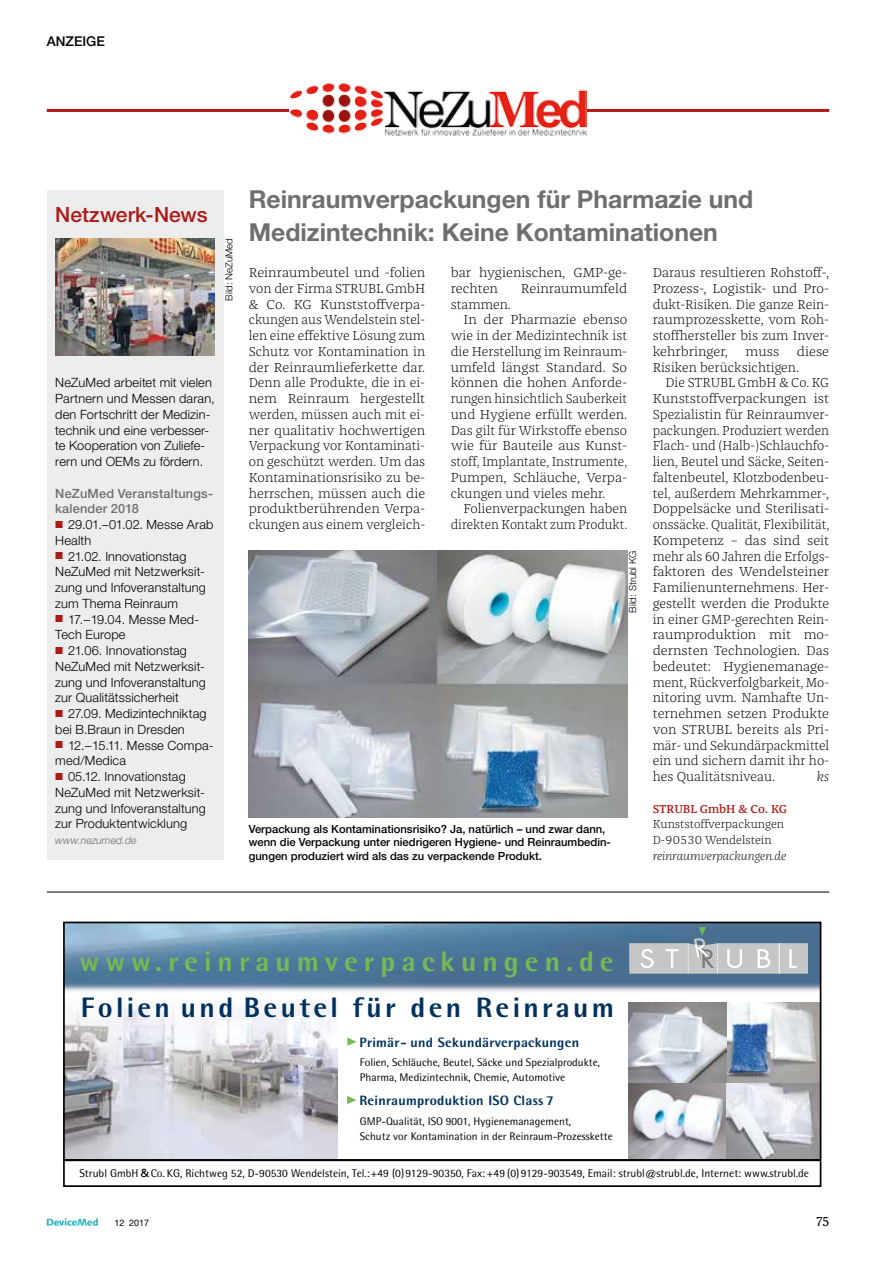
<style>
.page{position:relative;width:893px;height:1263px;background:#fff}
.page>*{position:absolute;margin:0;border:0;box-sizing:border-box;transform-origin:0 0}
.t1{font:28.2px "AT Rotis Semi Sans Extra Bold OV MNAKRB";letter-spacing:.115em;color:#00315e}
.t2{font:28.2px "AT Rotis Semi Sans Extra Bold OV MNAKRB";letter-spacing:.21em;color:#75b952}
.t3{font:700 24.75px/33px "Helvetica Neue LT Std";color:#706f6f}
.t4{font:500 21px "Helvetica Neue LT Std";color:#ab1a17}
.t5{font:300 13.5px/15.8px "Franziska Pro";color:#000;text-align:justify}
.t6{font:300 13.5px/15.8px "Franziska Pro";color:#000;scale:1.04 1}
.t7{font:300 13.5px "Franziska Pro";color:#000;scale:.96 1}
.t8{font:13.5px "AT Rotis Semi Sans Extra Bold OV MNAKRB";letter-spacing:.02em;color:#00315e}
.t9{font:500 13.5px "Helvetica Neue LT Std";color:#000}
.t10{font:13.5px "Franziska Pro";color:#000}
.t11{font:italic 300 13.5px "Franziska Pro";color:#000}
.t12{font:300 12.75px/15.8px "Helvetica Neue LT Std";letter-spacing:.015em;color:#000}
.t13{font:500 12.75px/15.8px "Helvetica Neue LT Std";letter-spacing:.015em;color:#706f6f}
.t14{font:300 12px/15.8px "Franziska Pro";color:#000}
.t15{font:italic 300 12px "Franziska Pro";color:#000}
.t16{font:500 12px "Franziska Pro";color:#ab1a17}
.t17{font:500 11.25px/13.5px "Helvetica Neue LT Std";color:#000}
.t18{font:11.25px "AT Rotis Semi Sans OV NNAKRB";color:#000}
.t19{font:11.1px/15.3px "AT Rotis Semi Sans OV NNAKRB";color:#000}
.t20{font:italic 300 10.5px "Helvetica Neue LT Std";color:#706f6f}
.t21{font:300 9.75px "Helvetica Neue LT Std";color:#000}
.t22{font:9px "Helvetica Neue LT Std";color:#000}
.s1{font-family:"Univers OV ONAKRB"}
</style>
<div class="page">
<svg style="left:47px;top:1218px;width:51px;height:8px"></svg>
<hr style="left:47px;top:892px;width:782px;height:1px;background:#000">
<img style="left:249px;top:550px;width:378px;height:267px">
<div style="left:47px;top:190px;width:176px;height:670px;background:#ededed"></div>
<hr style="left:47px;top:109px;width:782px;height:3px;background:#ab1a17">
<img style="left:289px;top:83px;width:298px;height:53px">
<img style="left:55px;top:238px;width:160px;height:118px">
<img style="left:629px;top:1002px;width:189px;height:157px">
<img style="left:66px;top:1004px;width:272px;height:155px">
<img style="left:66px;top:925px;width:752px;height:67px">
<div style="left:63px;top:922px;width:758px;height:265px;border:2px solid #000"></div>
<hr style="left:64px;top:1159px;width:756px;height:2px;background:#000">
<svg style="left:347px;top:1037px;width:10px;height:67px"></svg>
<svg style="left:629px;top:927px;width:179px;height:47px"></svg>
<p class="t9" style="left:47px;top:33px;width:60px">ANZEIGE</p>
<h3 class="t4" style="left:55px;top:202px;width:154px">Netzwerk-News</h3>
<p class="t21" style="left:223px;top:301px;width:64px;rotate:-90deg">Bild: NeZuMed</p>
<p class="t12" style="left:55px;top:375px;width:161px">NeZuMed arbeitet mit vielen<br>Partnern und Messen daran, den Fortschritt der Medizin&shy;technik und eine verbesser&shy;te Kooperation von Zuliefe&shy;rern und OEMs zu fördern.</p>
<p class="t13" style="left:55px;top:485px;width:159px">NeZuMed Veranstaltungs&shy;kalender 2018</p>
<p class="t12" style="left:68px;top:516px;width:147px">29.01.–01.02. Messe Arab</p>
<p class="t12" style="left:55px;top:532px;width:37px">Health</p>
<p class="t12" style="left:68px;top:548px;width:120px">21.02. Innovationstag</p>
<p class="t12" style="left:55px;top:564px;width:151px">NeZuMed mit Netzwerksit-</p>
<p class="t12" style="left:55px;top:579px;width:152px">zung und Infoveranstaltung</p>
<p class="t12" style="left:55px;top:595px;width:124px">zum Thema Reinraum</p>
<p class="t12" style="left:68px;top:611px;width:133px">17.–19.04. Messe Med-</p>
<p class="t12" style="left:55px;top:627px;width:72px">Tech Europe</p>
<p class="t12" style="left:68px;top:642px;width:121px">21.06. Innovationstag</p>
<p class="t12" style="left:55px;top:658px;width:151px">NeZuMed mit Netzwerksit-</p>
<p class="t12" style="left:55px;top:674px;width:152px">zung und Infoveranstaltung</p>
<p class="t12" style="left:55px;top:690px;width:125px">zur Qualitätssicherheit</p>
<p class="t12" style="left:68px;top:705px;width:140px">27.09. Medizintechniktag</p>
<p class="t12" style="left:55px;top:721px;width:131px">bei B.Braun in Dresden</p>
<p class="t12" style="left:68px;top:737px;width:147px">12.–15.11. Messe Compa-</p>
<p class="t12" style="left:55px;top:753px;width:72px">med/Medica</p>
<p class="t12" style="left:68px;top:768px;width:119px">05.12. Innovationstag</p>
<p class="t12" style="left:55px;top:784px;width:151px">NeZuMed mit Netzwerksit-</p>
<p class="t12" style="left:55px;top:800px;width:152px">zung und Infoveranstaltung</p>
<p class="t12" style="left:55px;top:816px;width:133px">zur Produktentwicklung</p>
<p class="t20" style="left:55px;top:834px;width:83px">www.nezumed.de</p>
<h2 class="t3" style="left:249px;top:182px;width:506px">Reinraumverpackungen für Pharmazie und<br>Medizintechnik: Keine Kontaminationen</h2>
<p class="t6" style="left:249px;top:265px;width:171px;text-align:justify">Reinraumbeutel und -folien von der Firma STRUBL GmbH &amp; Co. KG Kunststoffverpa&shy;ckungen aus Wendelstein stel&shy;len eine effektive Lösung zum Schutz vor Kontamination in der Reinraumlieferkette dar.<br>Denn alle Produkte, die in ei&shy;nem Reinraum hergestellt werden, müssen auch mit ei&shy;ner qualitativ hochwertigen Verpackung vor Kontaminati&shy;on geschützt werden. Um das Kontaminationsrisiko zu be&shy;herrschen, müssen auch die produktberührenden Verpa&shy;ckungen aus einem vergleich-</p>
<p class="t6" style="left:451px;top:265px;width:171px">bar hygienischen, GMP-ge&shy;rechten</p>
<p class="t5" style="left:653px;top:265px;width:178px">Daraus resultieren Rohstoff-, Prozess-, Logistik- und Pro&shy;dukt-Risiken. Die ganze Rein&shy;raumprozesskette, vom Roh&shy;stoffhersteller bis zum Inver&shy;kehrbringer,</p>
<p class="t6" style="left:521px;top:280px;width:104px">Reinraumumfeld</p>
<p class="t5" style="left:451px;top:296px;width:62px">stammen.</p>
<p class="t6" style="left:463px;top:312px;width:159px">In der Pharmazie ebenso</p>
<p class="t5" style="left:451px;top:328px;width:178px">wie in der Medizintechnik ist</p>
<p class="t5" style="left:451px;top:343px;width:178px">die Herstellung im Reinraum-</p>
<p class="t6" style="left:451px;top:359px;width:171px">umfeld längst Standard. So</p>
<p class="t6" style="left:451px;top:375px;width:171px">können die hohen Anforde-</p>
<p class="t7" style="left:451px;top:390px;width:185px">rungen hinsichtlich Sauberkeit</p>
<p class="t5" style="left:451px;top:406px;width:178px">und Hygiene erfüllt werden.</p>
<p class="t5" style="left:451px;top:422px;width:178px">Das gilt für Wirkstoffe ebenso</p>
<p class="t6" style="left:451px;top:438px;width:171px">wie für Bauteile aus Kunst-</p>
<p class="t7" style="left:451px;top:453px;width:185px">stoff, Implantate, Instrumente,</p>
<p class="t6" style="left:451px;top:469px;width:171px">Pumpen, Schläuche, Verpa-</p>
<p class="t5" style="left:451px;top:485px;width:156px">ckungen und vieles mehr.</p>
<p class="t5" style="left:463px;top:501px;width:165px">Folienverpackungen haben</p>
<p class="t7" style="left:451px;top:516px;width:185px">direkten Kontakt zum Produkt.</p>
<p class="t6" style="left:653px;top:343px;width:171px;text-indent:144px">diese<br>Risiken berücksichtigen.</p>
<p class="t5" style="left:653px;top:375px;width:178px;text-indent:13px">Die STRUBL GmbH &amp; Co. KG Kunststoffverpackungen ist Spezialistin für Reinraumver&shy;packungen. Produziert werden Flach- und (Halb-)Schlauchfo&shy;lien, Beutel und Säcke, Seiten&shy;faltenbeutel, Klotzbodenbeu&shy;tel, außerdem Mehrkammer-, Doppelsäcke und Sterilisati&shy;onssäcke. Qualität, Flexibilität, Kompetenz – das sind seit mehr als 60 Jahren die Erfolgs&shy;faktoren des Wendelsteiner Familienunternehmens. Her&shy;gestellt werden die Produkte in einer GMP-gerechten Rein&shy;raumproduktion mit mo&shy;dernsten Technologien. Das bedeutet: Hygienemanage&shy;ment, Rückverfolgbarkeit, Mo&shy;nitoring uvm. Namhafte Un&shy;ternehmen setzen Produkte von STRUBL bereits als Pri&shy;mär- und Sekundärpackmittel ein und sichern damit ihr ho&shy;hes Qualitätsniveau.</p>
<p class="t6" style="left:745px;top:343px;width:34px">muss</p>
<p class="t21" style="left:627px;top:613px;width:64px;rotate:-90deg">Bild: Strubl KG</p>
<p class="t11" style="left:817px;top:768px;width:14px">ks</p>
<p class="t17" style="left:249px;top:822px;width:364px">Verpackung als Kontaminationsrisiko? Ja, natürlich – und zwar dann, wenn die Verpackung unter niedrigeren Hygiene- und Reinraumbedin&shy;gungen produziert wird als das zu verpackende Produkt.</p>
<p class="t16" style="left:653px;top:801px;width:136px">STRUBL GmbH &amp; Co. KG</p>
<p class="t14" style="left:653px;top:816px;width:133px">Kunststoffverpackungen<br>D-90530 Wendelstein</p>
<p class="t15" style="left:653px;top:848px;width:135px">reinraumverpackungen.de</p>
<h1 class="t2" style="left:80px;top:943px;width:536px">www.reinraumverpackungen.de</h1>
<h1 class="t1" style="left:81px;top:989px;width:535px">Folien und Beutel für den Reinraum</h1>
<p class="t8" style="left:360px;top:1033px;width:221px">Primär- und Sekundärverpackungen</p>
<p class="t19" style="left:360px;top:1054px;width:242px">Folien, Schläuche, Beutel, Säcke und Spezialprodukte,<br>Pharma, Medizintechnik, Chemie, Automotive</p>
<p class="t8" style="left:359px;top:1092px;width:196px">Reinraumproduktion ISO Class 7</p>
<p class="t19" style="left:360px;top:1113px;width:254px">GMP-Qualität, ISO 9001, Hygienemanagement,<br>Schutz vor Kontamination in der Reinraum-Prozesskette</p>
<p class="t18" style="left:79px;top:1166px;width:731px">Strubl GmbH <span class="s1">&amp;</span> Co. KG, Richtweg 52, D-90530 Wendelstein, Tel.:+49 (0) 9129-90350, Fax: +49 (0) 9129-903549, Email: strubl@strubl.de, Internet: www.strubl.de</p>
<p class="t22" style="left:115px;top:1217px;width:36px">12 2017</p>
<p class="t10" style="left:816px;top:1213px;width:14px">75</p>
</div>
